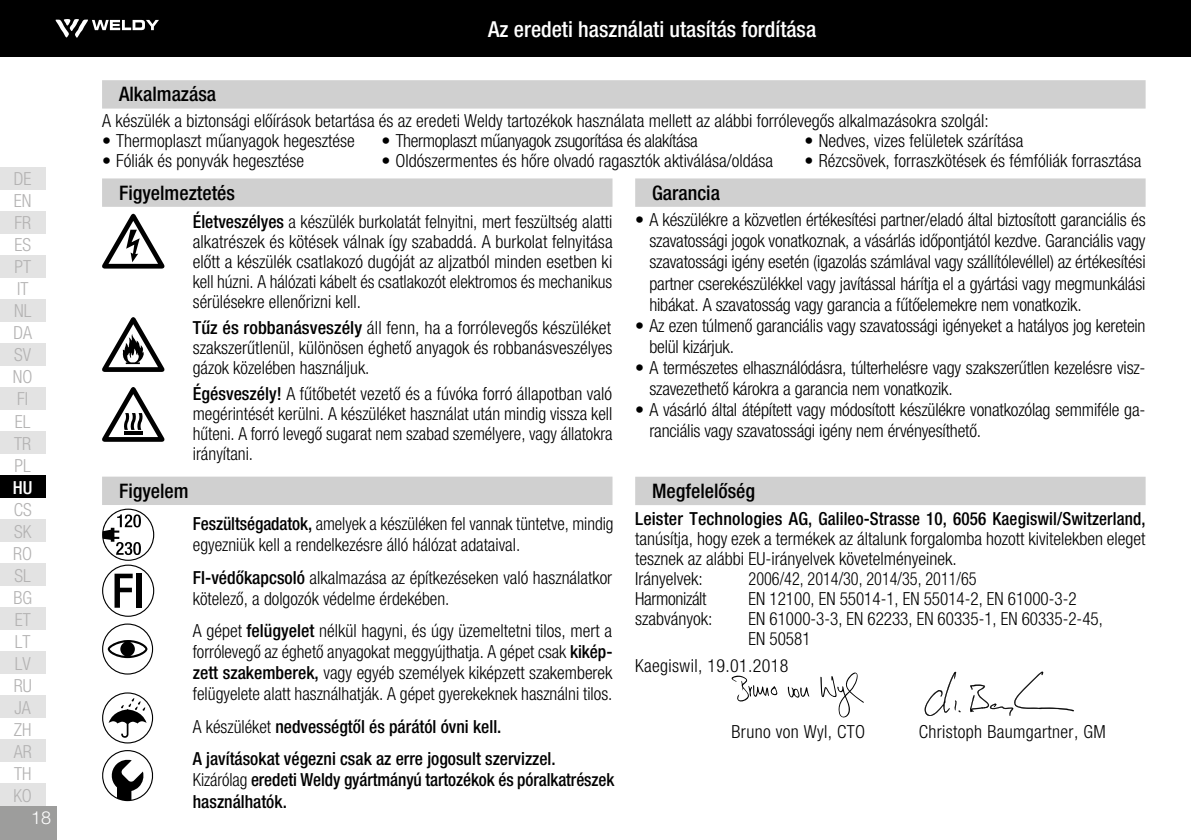
<style>
.page{position:relative;width:1191px;height:840px;background:#fff}
.page>*{position:absolute;margin:0;border:0;box-sizing:border-box;transform-origin:0 0}
.t1{font:500 condensed 22px "Helvetica Neue LTW1 G";color:#fff}
.t2{font:500 condensed 20px "Helvetica Neue LTW1 G";color:#000}
.t3{font:300 condensed 18px/20px "Helvetica Neue LTW1 G";color:#000;text-align:justify}
.t4{font:500 condensed 18px/32.4px "Helvetica Neue LTW1 G";color:#000}
.t5{font:300 condensed 18px/21px "Helvetica Neue LTW1 G";color:#000;scale:.96 1}
.t6{font:300 condensed 18px/20px "Helvetica Neue LTW1 G";color:#000;scale:.95 1}
.t7{font:500 condensed 18px/21.6px "Helvetica Neue LTW1 G";color:#000;scale:.96 1}
.t8{font:300 condensed 18px "Helvetica Neue LTW1 G";letter-spacing:.02em;color:#000}
.t9{font:300 condensed 18px/22px "Helvetica Neue LTW1 G";color:#b3b2b2}
.t10{font:300 condensed 18px "Helvetica Neue LTW1 G";letter-spacing:-.02em;color:#000}
.t11{font:300 condensed 18px "Helvetica Neue LTW1 G";color:#000;scale:.9 1}
.t12{font:300 18px "Helvetica Neue LTW1 G";color:#fff}
.t13{font:500 condensed 18px "Helvetica Neue LTW1 G";color:#fff}
.s1{font-weight:500}
.s2{font-weight:300}
</style>
<div class="page">
<div style="left:0;top:0;width:1191px;height:57px;background:#000"></div>
<div style="left:0;top:805px;width:57px;height:34px;background:#9d9d9c"></div>
<svg style="left:55px;top:19px;width:104px;height:19px"></svg>
<div style="left:0;top:167px;width:45px;height:22px;background:#e3e3e3"></div>
<div style="left:0;top:211px;width:45px;height:22px;background:#e3e3e3"></div>
<div style="left:0;top:255px;width:45px;height:22px;background:#e3e3e3"></div>
<div style="left:0;top:299px;width:45px;height:22px;background:#e3e3e3"></div>
<div style="left:0;top:343px;width:45px;height:22px;background:#e3e3e3"></div>
<div style="left:0;top:387px;width:45px;height:22px;background:#e3e3e3"></div>
<div style="left:0;top:431px;width:45px;height:22px;background:#e3e3e3"></div>
<div style="left:0;top:519px;width:45px;height:22px;background:#e3e3e3"></div>
<div style="left:0;top:563px;width:45px;height:22px;background:#e3e3e3"></div>
<div style="left:0;top:607px;width:45px;height:22px;background:#e3e3e3"></div>
<div style="left:0;top:651px;width:45px;height:22px;background:#e3e3e3"></div>
<div style="left:0;top:695px;width:45px;height:22px;background:#e3e3e3"></div>
<div style="left:0;top:739px;width:45px;height:22px;background:#e3e3e3"></div>
<div style="left:0;top:783px;width:45px;height:22px;background:#e3e3e3"></div>
<div style="left:0;top:475px;width:45px;height:22px;background:#000"></div>
<div style="left:102px;top:178px;width:510px;height:29px;background:#d0d0d0"></div>
<div style="left:102px;top:476px;width:510px;height:28px;background:#d0d0d0"></div>
<svg style="left:102px;top:214px;width:63px;height:54px"></svg>
<svg style="left:102px;top:317px;width:63px;height:55px"></svg>
<svg style="left:102px;top:387px;width:63px;height:54px"></svg>
<svg style="left:102px;top:508px;width:52px;height:108px"></svg>
<div style="left:136px;top:573px;width:6px;height:34px;background:#000"></div>
<svg style="left:102px;top:623px;width:51px;height:51px"></svg>
<svg style="left:102px;top:750px;width:52px;height:50px"></svg>
<div style="left:635px;top:178px;width:510px;height:29px;background:#d0d0d0"></div>
<div style="left:635px;top:476px;width:510px;height:29px;background:#d0d0d0"></div>
<svg style="left:102px;top:692px;width:51px;height:51px"></svg>
<svg style="left:731px;top:675px;width:46px;height:26px"></svg>
<svg style="left:820px;top:672px;width:44px;height:45px"></svg>
<svg style="left:788px;top:686px;width:21px;height:11px"></svg>
<div style="left:102px;top:80px;width:1043px;height:28px;background:#d0d0d0"></div>
<svg style="left:924px;top:671px;width:36px;height:44px"></svg>
<svg style="left:970px;top:671px;width:104px;height:44px"></svg>
<p class="t9" style="left:13px;top:168px;width:21px">DE<br>EN<br>FR<br>ES<br>PT<br>IT<br>NL<br>DA<br>SV<br>NO<br>FI<br>EL<br>TR<br>PL</p>
<p class="t13" style="left:13px;top:476px;width:21px">HU</p>
<p class="t9" style="left:13px;top:498px;width:21px;text-align:justify">CS SK RO SL BG ET LT LV RU JA ZH AR TH KO</p>
<p class="t12" style="left:31px;top:806px;width:22px">18</p>
<p class="t1" style="left:488px;top:16px;width:329px">Az eredeti használati utasítás fordítása</p>
<p class="t2" style="left:119px;top:82px;width:99px">Alkalmazása</p>
<p class="t3" style="left:102px;top:111px;width:888px">A készülék a biztonsági előírások betartása és az eredeti Weldy tartozékok használata mellett az alábbi forrólevegős alkalmazásokra szolgál:</p>
<p class="t3" style="left:102px;top:131px;width:254px">• Thermoplaszt műanyagok hegesztése</p>
<p class="t10" style="left:381px;top:130px;width:318px">• Thermoplaszt műanyagok zsugorítása és alakítása</p>
<p class="t3" style="left:804px;top:131px;width:220px">• Nedves, vizes felületek szárítása</p>
<p class="t3" style="left:102px;top:150px;width:204px">• Fóliák és ponyvák hegesztése</p>
<p class="t3" style="left:381px;top:150px;width:393px">• Oldószermentes és hőre olvadó ragasztók aktiválása/oldása</p>
<p class="t3" style="left:804px;top:150px;width:338px">• Rézcsövek, forraszkötések és fémfóliák forrasztása</p>
<p class="t2" style="left:119px;top:180px;width:117px">Figyelmeztetés</p>
<p class="t3" style="left:193px;top:212px;width:421px"><span class="s1">Életveszélyes</span> a készülék burkolatát felnyitni, mert feszültség alatti alkatrészek és kötések válnak így szabaddá. A burkolat felnyitása előtt a készülék csatlakozó dugóját az aljzatból minden esetben ki kell húzni. A hálózati kábelt és csatlakozót elektromos és mechanikus sérülésekre ellenőrizni kell.</p>
<p class="t3" style="left:193px;top:317px;width:421px"><span class="s1">Tűz és robbanásveszély</span> áll fenn, ha a forrólevegős készüléket szakszerűtlenül, különösen éghető anyagok és robbanásveszélyes gázok közelében használjuk.</p>
<p class="t3" style="left:193px;top:383px;width:421px"><span class="s1">Égésveszély!</span> A fűtőbetét vezető és a fúvóka forró állapotban való megérintését kerülni. A készüléket használat után mindig vissza kell hűteni. A forró levegő sugarat nem szabad személyere, vagy állatokra irányítani.</p>
<p class="t2" style="left:119px;top:478px;width:71px">Figyelem</p>
<p class="t5" style="left:193px;top:513px;width:440px"><span class="s1">Feszültségadatok,</span> amelyek a készüléken fel vannak tüntetve, mindig egyezniük kell a rendelkezésre álló hálózat adataival.</p>
<p class="t3" style="left:193px;top:566px;width:421px;line-height:21px"><span class="s1">FI-védőkapcsoló</span> alkalmazása az építkezéseken való használatkor kötelező, a dolgozók védelme érdekében.</p>
<p class="t3" style="left:193px;top:620px;width:421px;line-height:21px">A gépet <span class="s1">felügyelet</span> nélkül hagyni, és úgy üzemeltetni tilos, mert a forrólevegő az éghető anyagokat meggyújthatja. A gépet csak <span class="s1">kikép&shy;zett szakemberek,</span> vagy egyéb személyek kiképzett szakemberek felügyelete alatt használhatják. A gépet gyerekeknek használni tilos.</p>
<p class="t4" style="left:193px;top:709px;width:364px"><span class="s2">A készüléket</span> nedvességtől és párától óvni kell.<br>A javításokat végezni csak az erre jogosult szervizzel.</p>
<p class="t7" style="left:193px;top:768px;width:441px"><span class="s2">Kizárólag</span> eredeti Weldy gyártmányú tartozékok és póralkatrészek használhatók.</p>
<p class="t2" style="left:652px;top:180px;width:69px">Garancia</p>
<p class="t3" style="left:649px;top:209px;width:498px;line-height:21px;text-indent:-14px">• A készülékre a közvetlen értékesítési partner/eladó által biztosított garanciális és szavatossági jogok vonatkoznak, a vásárlás időpontjától kezdve. Garanciális vagy szavatossági igény esetén (igazolás számlával vagy szállítólevéllel) az értékesítési partner cserekészülékkel vagy javítással hárítja el a gyártási vagy megmunkálási hibákat. A szavatosság vagy garancia a fűtőelemekre nem vonatkozik.</p>
<p class="t3" style="left:649px;top:315px;width:498px;line-height:21px;text-indent:-14px">• Az ezen túlmenő garanciális vagy szavatossági igényeket a hatályos jog keretein belül kizárjuk.</p>
<p class="t3" style="left:649px;top:357px;width:498px;line-height:21px;text-indent:-14px">• A természetes elhasználódásra, túlterhelésre vagy szakszerűtlen kezelésre vis - szavezethető károkra a garancia nem vonatkozik.</p>
<p class="t3" style="left:649px;top:399px;width:498px;line-height:21px;text-indent:-14px">• A vásárló által átépített vagy módosított készülékre vonatkozólag semmiféle ga&shy;ranciális vagy szavatossági igény nem érvényesíthető.</p>
<p class="t2" style="left:652px;top:478px;width:104px">Megfelelőség</p>
<p class="t4" style="left:635px;top:502px;width:512px">Leister Technologies AG, Galileo-Strasse 10, 6056 Kaegiswil/Switzerland,</p>
<p class="t3" style="left:635px;top:528px;width:512px;text-align:left">tanúsítja, hogy ezek a termékek az általunk forgalomba hozott kivitelekben eleget tesznek az alábbi EU-irányelvek követelményeinek.<br>Irányelvek:</p>
<p class="t11" style="left:748px;top:567px;width:255px">2006/42, 2014/30, 2014/35, 2011/65</p>
<p class="t10" style="left:635px;top:587px;width:73px">Harmonizált</p>
<p class="t6" style="left:748px;top:588px;width:347px">EN 12100, EN 55014-1, EN 55014-2, EN 61000-3-2</p>
<p class="t3" style="left:635px;top:608px;width:79px">szabványok:</p>
<p class="t6" style="left:748px;top:608px;width:374px">EN 61000-3-3, EN 62233, EN 60335-1, EN 60335-2-45,<br>EN 50581</p>
<p class="t8" style="left:635px;top:654px;width:155px">Kaegiswil, 19.01.2018</p>
<p class="t8" style="left:731px;top:720px;width:135px">Bruno von Wyl, CTO</p>
<p class="t8" style="left:918px;top:720px;width:188px">Christoph Baumgartner, GM</p>
</div>
